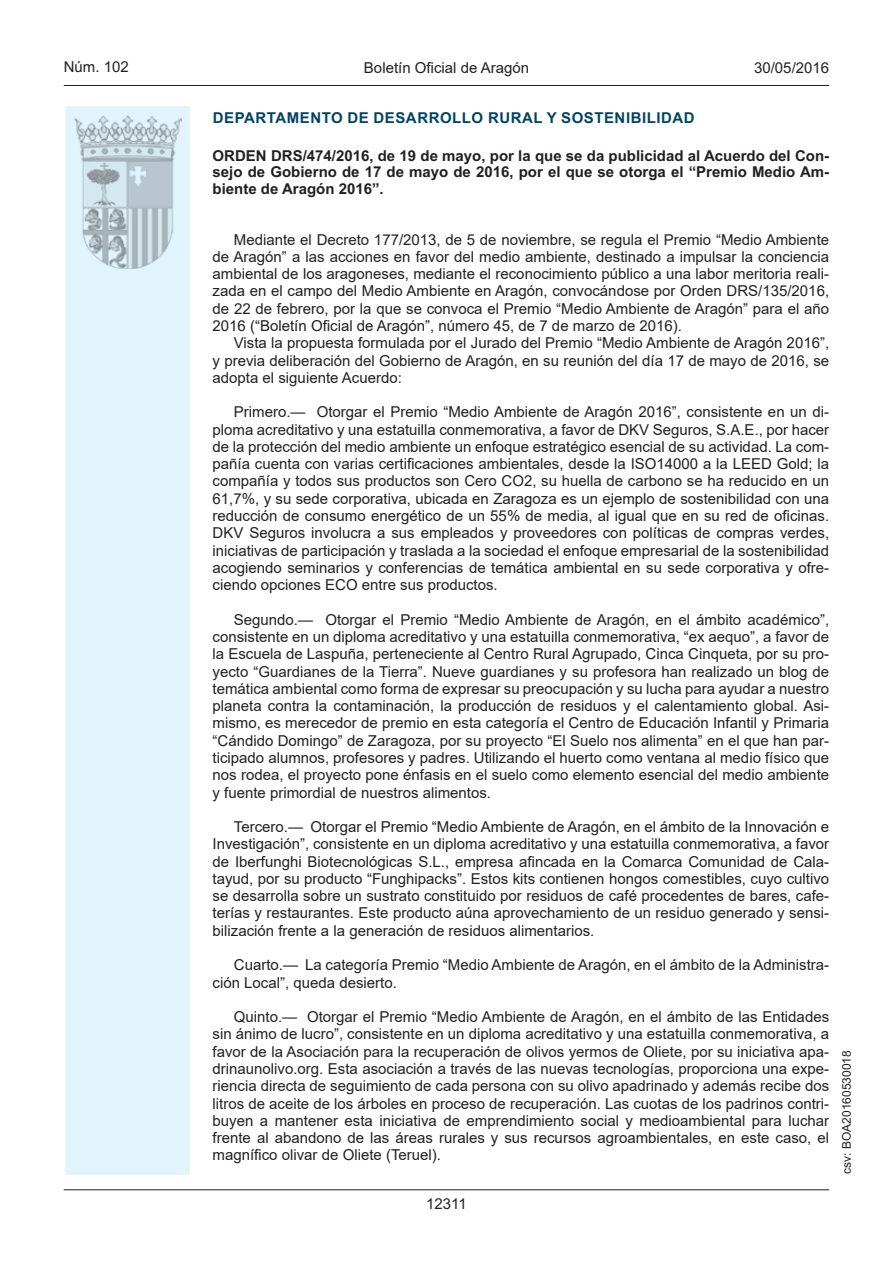
<style>
.page{position:relative;width:893px;height:1263px;background:#fff}
.page>*{position:absolute;margin:0;border:0;box-sizing:border-box;transform-origin:0 0}
.t1{font:15px/17.2px "Arial";color:#231f20;text-align:justify}
.t2{font:700 15px/16.5px "Arial";color:#231f20;text-align:justify}
.t3{font:700 15px "Arial";letter-spacing:.035em;color:#004462}
.t4{font:15px "Arial MT2";color:#231f20}
.t5{font:12px "Arial MT2";color:#231f20}
</style>
<div class="page">
<hr style="left:64px;top:85px;width:765px;height:1px;background:#231f20">
<div style="left:64px;top:105px;width:127px;height:1071px;background:#e1f4fc;border:2px solid #fff"></div>
<img style="left:75px;top:115px;width:106px;height:153px">
<hr style="left:64px;top:1189px;width:765px;height:1px;background:#231f20">
<p class="t4" style="left:64px;top:57px;width:67px">Núm. 102</p>
<p class="t1" style="left:364px;top:59px;width:167px">Boletín Oficial de Aragón</p>
<p class="t4" style="left:754px;top:57px;width:77px">30/05/2016</p>
<p class="t3" style="left:213px;top:107px;width:483px">DEPARTAMENTO DE DESARROLLO RURAL Y SOSTENIBILIDAD</p>
<p class="t2" style="left:213px;top:147px;width:618px">ORDEN DRS/474/2016, de 19 de mayo, por la que se da publicidad al Acuerdo del Con&shy;sejo de Gobierno de 17 de mayo de 2016, por el que se otorga el “Premio Medio Am&shy;biente de Aragón 2016”.</p>
<p class="t1" style="left:213px;top:231px;width:618px;text-indent:21px">Mediante el Decreto 177/2013, de 5 de noviembre, se regula el Premio “Medio Ambiente de Aragón” a las acciones en favor del medio ambiente, destinado a impulsar la conciencia ambiental de los aragoneses, mediante el reconocimiento público a una labor meritoria reali&shy;zada en el campo del Medio Ambiente en Aragón, convocándose por Orden DRS/135/2016, de 22 de febrero, por la que se convoca el Premio “Medio Ambiente de Aragón” para el año 2016 (“Boletín Oficial de Aragón”, número 45, de 7 de marzo de 2016).</p>
<p class="t1" style="left:213px;top:334px;width:618px;text-indent:21px">Vista la propuesta formulada por el Jurado del Premio “Medio Ambiente de Aragón 2016”, y previa deliberación del Gobierno de Aragón, en su reunión del día 17 de mayo de 2016, se adopta el siguiente Acuerdo:</p>
<p class="t1" style="left:213px;top:403px;width:618px;text-indent:21px">Primero.— Otorgar el Premio “Medio Ambiente de Aragón 2016”, consistente en un di&shy;ploma acreditativo y una estatuilla conmemorativa, a favor de DKV Seguros, S.A.E., por hacer de la protección del medio ambiente un enfoque estratégico esencial de su actividad. La com&shy;pañía cuenta con varias certificaciones ambientales, desde la ISO14000 a la LEED Gold; la compañía y todos sus productos son Cero CO2, su huella de carbono se ha reducido en un 61,7%, y su sede corporativa, ubicada en Zaragoza es un ejemplo de sostenibilidad con una reducción de consumo energético de un 55% de media, al igual que en su red de oficinas.<br>DKV Seguros involucra a sus empleados y proveedores con políticas de compras verdes, iniciativas de participación y traslada a la sociedad el enfoque empresarial de la sostenibilidad acogiendo seminarios y conferencias de temática ambiental en su sede corporativa y ofre&shy;ciendo opciones ECO entre sus productos.</p>
<p class="t1" style="left:213px;top:611px;width:618px;text-indent:21px">Segundo.— Otorgar el Premio “Medio Ambiente de Aragón, en el ámbito académico”, consistente en un diploma acreditativo y una estatuilla conmemorativa, “ex aequo”, a favor de la Escuela de Laspuña, perteneciente al Centro Rural Agrupado, Cinca Cinqueta, por su pro&shy;yecto “Guardianes de la Tierra”. Nueve guardianes y su profesora han realizado un blog de temática ambiental como forma de expresar su preocupación y su lucha para ayudar a nuestro planeta contra la contaminación, la producción de residuos y el calentamiento global. Asi&shy;mismo, es merecedor de premio en esta categoría el Centro de Educación Infantil y Primaria “Cándido Domingo” de Zaragoza, por su proyecto “El Suelo nos alimenta” en el que han par&shy;ticipado alumnos, profesores y padres. Utilizando el huerto como ventana al medio físico que nos rodea, el proyecto pone énfasis en el suelo como elemento esencial del medio ambiente y fuente primordial de nuestros alimentos.</p>
<p class="t1" style="left:213px;top:818px;width:618px;text-indent:21px">Tercero.— Otorgar el Premio “Medio Ambiente de Aragón, en el ámbito de la Innovación e Investigación”, consistente en un diploma acreditativo y una estatuilla conmemorativa, a favor de Iberfunghi Biotecnológicas S.L., empresa afincada en la Comarca Comunidad de Cala&shy;tayud, por su producto “Funghipacks”. Estos kits contienen hongos comestibles, cuyo cultivo se desarrolla sobre un sustrato constituido por residuos de café procedentes de bares, cafe&shy;terías y restaurantes. Este producto aúna aprovechamiento de un residuo generado y sensi&shy;bilización frente a la generación de residuos alimentarios.</p>
<p class="t1" style="left:213px;top:956px;width:618px;text-indent:21px">Cuarto.— La categoría Premio “Medio Ambiente de Aragón, en el ámbito de la Administra&shy;ción Local”, queda desierto.</p>
<p class="t1" style="left:213px;top:1008px;width:618px;text-indent:21px">Quinto.— Otorgar el Premio “Medio Ambiente de Aragón, en el ámbito de las Entidades sin ánimo de lucro”, consistente en un diploma acreditativo y una estatuilla conmemorativa, a favor de la Asociación para la recuperación de olivos yermos de Oliete, por su iniciativa apa&shy;drinaunolivo.org. Esta asociación a través de las nuevas tecnologías, proporciona una expe&shy;riencia directa de seguimiento de cada persona con su olivo apadrinado y además recibe dos litros de aceite de los árboles en proceso de recuperación. Las cuotas de los padrinos contri&shy;buyen a mantener esta iniciativa de emprendimiento social y medioambiental para luchar frente al abandono de las áreas rurales y sus recursos agroambientales, en este caso, el magnífico olivar de Oliete (Teruel).</p>
<p class="t4" style="left:426px;top:1193px;width:42px">12311</p>
<p class="t5" style="left:838px;top:1174px;width:125px;rotate:-90deg">csv: BOA20160530018</p>
</div>
